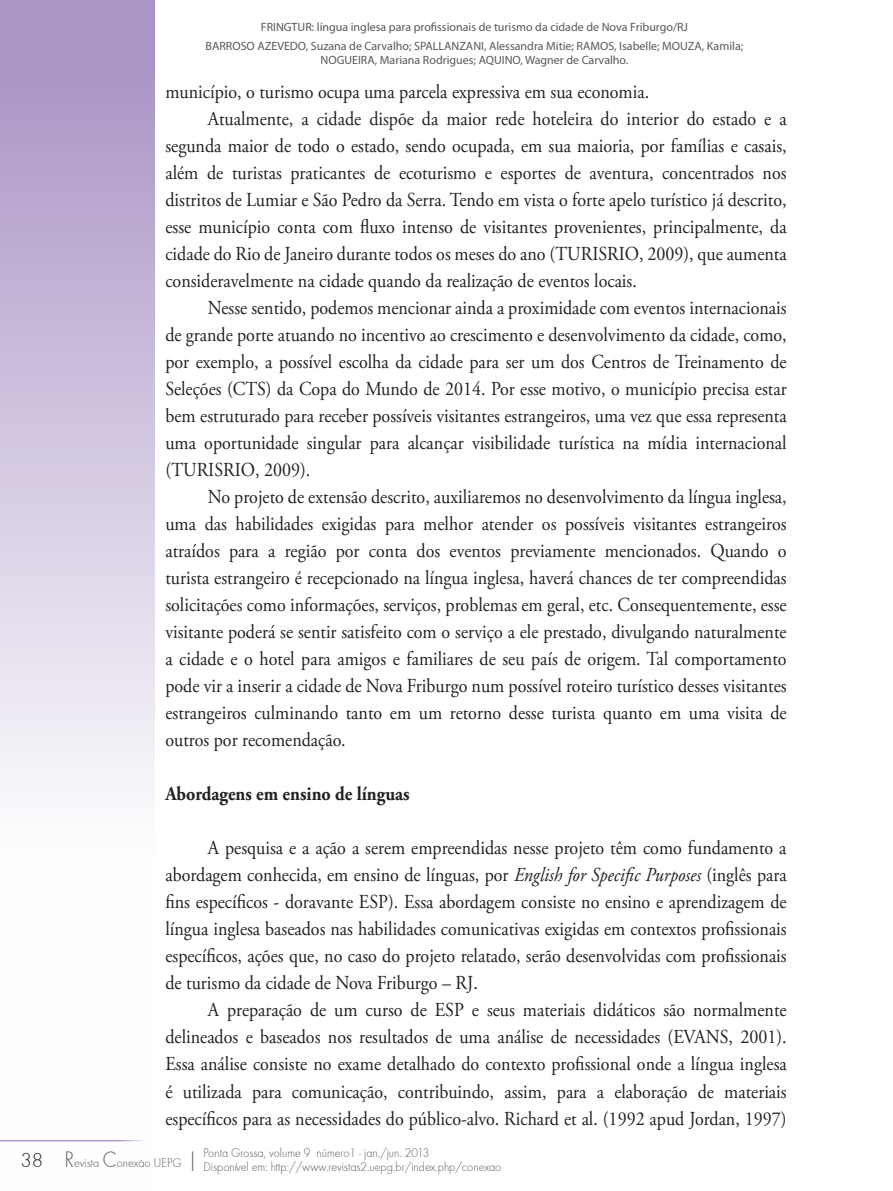
<style>
.page{position:relative;width:893px;height:1191px;background:#fff}
.page>*{position:absolute;margin:0;border:0;box-sizing:border-box;transform-origin:0 0}
.Artigo_-_texto{font:19.8px/27px "Adobe Garamond Pro";color:#231f20;text-align:justify;scale:.91 1}
.Artigo_-_subtitulo{font:700 19.8px "Adobe Garamond Pro";color:#231f20;scale:.91 1}
.t1{font:13.2px/14.4px "Futura TEE Ligh";color:#57585a;scale:.91 1}
.t2{font:12px/18.6px "Myriad Pro";color:#57585a;text-align:center}
.s1{font-style:italic}
.s2{font-size:23.1px}
.s3{font-size:21px;color:#231f20}
</style>
<div class="page">
<svg style="left:0;top:0;width:155px;height:1142px"></svg>
<hr style="left:0;top:1139px;width:149px;height:2px;background:#ab95c6">
<p class="t2" style="left:206px;top:18px;width:539px">FRINGTUR: língua inglesa para profissionais de turismo da cidade de Nova Friburgo/RJ<br>BARROSO AZEVEDO, Suzana de Carvalho; SPALLANZANI, Alessandra Mitie; RAMOS, Isabelle; MOUZA, Kamila;</p>
<p class="t2" style="left:320px;top:51px;width:309px">NOGUEIRA, Mariana Rodrigues; AQUINO, Wagner de Carvalho.</p>
<p class="Artigo_-_texto" style="left:165px;top:79px;width:533px">município, o turismo ocupa uma parcela expressiva em sua economia.</p>
<p class="Artigo_-_texto" style="left:165px;top:106px;width:684px;text-indent:43px">Atualmente, a cidade dispõe da maior rede hoteleira do interior do estado e a segunda maior de todo o estado, sendo ocupada, em sua maioria, por famílias e casais, além de turistas praticantes de ecoturismo e esportes de aventura, concentrados nos distritos de Lumiar e São Pedro da Serra. Tendo em vista o forte apelo turístico já descrito, esse município conta com fluxo intenso de visitantes provenientes, principalmente, da cidade do Rio de Janeiro durante todos os meses do ano (TURISRIO, 2009), que aumenta consideravelmente na cidade quando da realização de eventos locais.</p>
<p class="Artigo_-_texto" style="left:165px;top:295px;width:684px;text-indent:43px">Nesse sentido, podemos mencionar ainda a proximidade com eventos internacionais de grande porte atuando no incentivo ao crescimento e desenvolvimento da cidade, como, por exemplo, a possível escolha da cidade para ser um dos Centros de Treinamento de Seleções (CTS) da Copa do Mundo de 2014. Por esse motivo, o município precisa estar bem estruturado para receber possíveis visitantes estrangeiros, uma vez que essa representa uma oportunidade singular para alcançar visibilidade turística na mídia internacional (TURISRIO, 2009).</p>
<p class="Artigo_-_texto" style="left:165px;top:484px;width:684px;text-indent:43px">No projeto de extensão descrito, auxiliaremos no desenvolvimento da língua inglesa, uma das habilidades exigidas para melhor atender os possíveis visitantes estrangeiros atraídos para a região por conta dos eventos previamente mencionados. Quando o turista estrangeiro é recepcionado na língua inglesa, haverá chances de ter compreendidas solicitações como informações, serviços, problemas em geral, etc. Consequentemente, esse visitante poderá se sentir satisfeito com o serviço a ele prestado, divulgando naturalmente a cidade e o hotel para amigos e familiares de seu país de origem. Tal comportamento pode vir a inserir a cidade de Nova Friburgo num possível roteiro turístico desses visitantes estrangeiros culminando tanto em um retorno desse turista quanto em uma visita de outros por recomendação.</p>
<p class="Artigo_-_subtitulo" style="left:165px;top:782px;width:270px">Abordagens em ensino de línguas</p>
<p class="Artigo_-_texto" style="left:165px;top:835px;width:684px;text-indent:43px">A pesquisa e a ação a serem empreendidas nesse projeto têm como fundamento a abordagem conhecida, em ensino de línguas, por <span class="s1">English for Specific Purposes</span> (inglês para fins específicos - doravante ESP). Essa abordagem consiste no ensino e aprendizagem de língua inglesa baseados nas habilidades comunicativas exigidas em contextos profissionais específicos, ações que, no caso do projeto relatado, serão desenvolvidas com profissionais de turismo da cidade de Nova Friburgo – RJ.</p>
<p class="Artigo_-_texto" style="left:165px;top:997px;width:684px;text-indent:43px">A preparação de um curso de ESP e seus materiais didáticos são normalmente delineados e baseados nos resultados de uma análise de necessidades (EVANS, 2001).<br>Essa análise consiste no exame detalhado do contexto profissional onde a língua inglesa é utilizada para comunicação, contribuindo, assim, para a elaboração de materiais específicos para as necessidades do público-alvo. Richard et al. (1992 apud Jordan, 1997)</p>
<p class="t1" style="left:203px;top:1145px;width:329px;text-indent:-63px">- <span class="s2">|</span> Ponta Grossa, volume 9 número1 - jan./jun. 2013<br>Disponível em: http://www.revistas2.uepg.br/index.php/conexao</p>
<p class="t1" style="left:21px;top:1155px;width:179px"><span class="s3">38</span> <span class="s2">R</span>evista <span class="s2">C</span>onexao UEPG</p>
</div>
